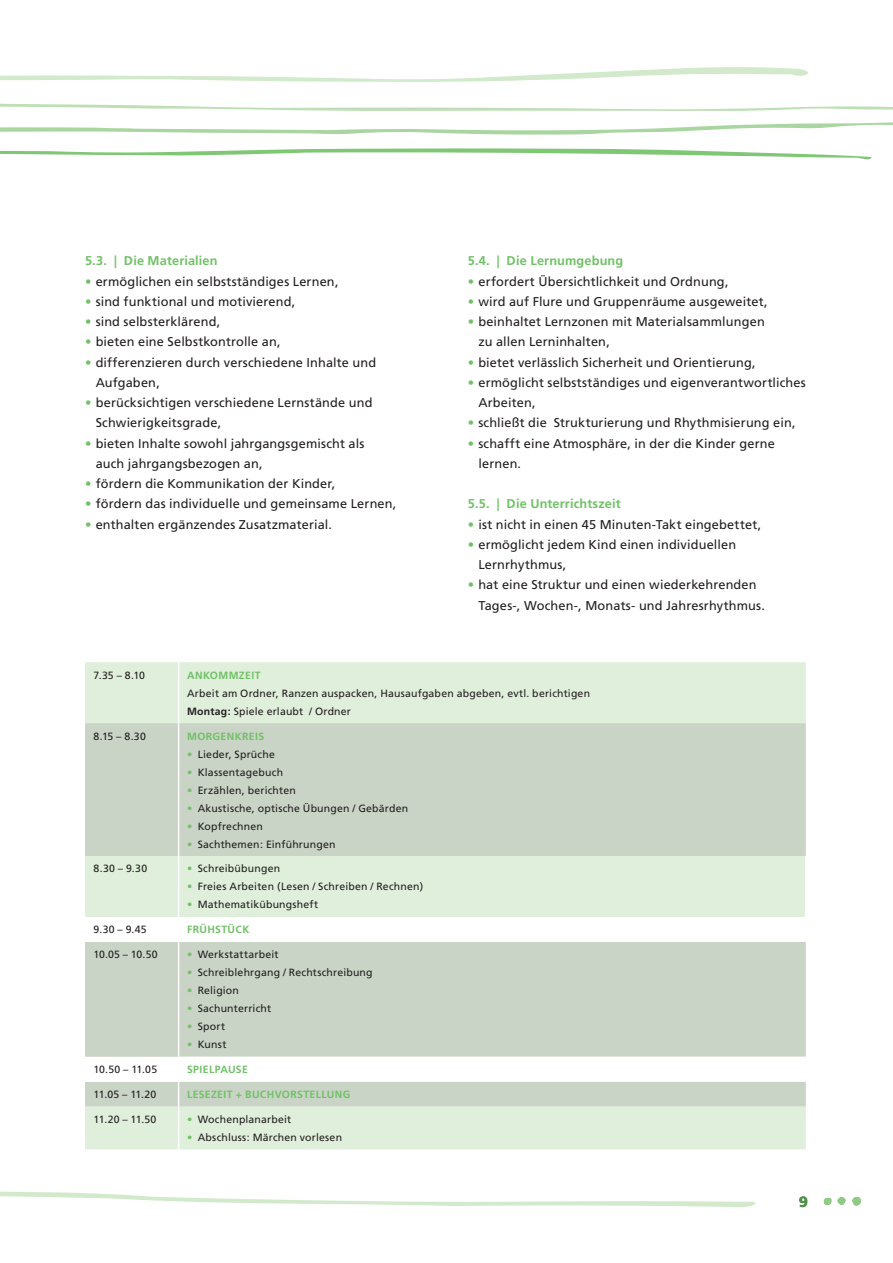
<style>
.page{position:relative;width:893px;height:1263px;background:#fff}
.page>*{position:absolute;margin:0;border:0;box-sizing:border-box;transform-origin:0 0}
.t1{font:12.75px/20.2px "Frutiger";letter-spacing:.01em;color:#231f20}
.t2{font:700 12.75px "Frutiger";letter-spacing:.01em;color:#71c167}
.t3{font:10.5px/18px "Frutiger";letter-spacing:.02em;color:#231f20}
.t4{font:700 10.5px "Frutiger";letter-spacing:.035em;color:#71c167}
.s1{color:#71c167}
.s2{font-weight:700}
</style>
<div class="page">
<svg style="left:0;top:67px;width:808px;height:15px"></svg>
<svg style="left:0;top:103px;width:893px;height:8px"></svg>
<svg style="left:0;top:122px;width:893px;height:37px"></svg>
<svg style="left:824px;top:1197px;width:37px;height:9px"></svg>
<svg style="left:0;top:1191px;width:755px;height:16px"></svg>
<div style="left:85px;top:662px;width:721px;height:487px;background:#e0efdb"></div>
<svg style="left:85px;top:723px;width:721px;height:383px;background:#cfdacb"></svg>
<svg style="left:85px;top:917px;width:721px;height:165px;fill:#c9d3c6"></svg>
<div style="left:85px;top:1057px;width:94px;height:25px;background:#fff"></div>
<hr style="left:805px;top:856px;width:1px;height:61px;background:#fff">
<hr style="left:178px;top:662px;width:1px;height:61px;background:#fff">
<hr style="left:178px;top:723px;width:1px;height:133px;background:#fff">
<hr style="left:178px;top:856px;width:1px;height:61px;background:#fff">
<svg style="left:178px;top:917px;width:1px;height:25px"></svg>
<hr style="left:178px;top:942px;width:1px;height:115px;background:#fff">
<svg style="left:178px;top:1082px;width:1px;height:24px"></svg>
<hr style="left:178px;top:1106px;width:1px;height:43px;background:#fff">
<p class="t2" style="left:85px;top:253px;width:134px">5.3. | DIE MATERIALIEN</p>
<p class="t1" style="left:85px;top:271px;width:255px"><span class="s1">•</span> ermöglichen ein selbstständiges Lernen,</p>
<p class="t1" style="left:85px;top:291px;width:212px"><span class="s1">•</span> sind funktional und motivierend,</p>
<p class="t1" style="left:85px;top:312px;width:137px"><span class="s1">•</span> sind selbsterklärend,</p>
<p class="t1" style="left:85px;top:332px;width:197px"><span class="s1">•</span> bieten eine Selbstkontrolle an,</p>
<p class="t1" style="left:96px;top:352px;width:282px;text-indent:-11px"><span class="s1">•</span> differenzieren durch verschiedene Inhalte und<br>Aufgaben,</p>
<p class="t1" style="left:96px;top:393px;width:278px;text-indent:-11px"><span class="s1">•</span> berücksichtigen verschiedene Lernstände und<br>Schwierigkeitsgrade,</p>
<p class="t1" style="left:96px;top:433px;width:270px;text-indent:-11px"><span class="s1">•</span> bieten Inhalte sowohl jahrgangsgemischt als auch jahrgangsbezogen an,</p>
<p class="t1" style="left:85px;top:474px;width:252px"><span class="s1">•</span> fördern die Kommunikation der Kinder,</p>
<p class="t1" style="left:85px;top:494px;width:313px"><span class="s1">•</span> fördern das individuelle und gemeinsame Lernen,</p>
<p class="t1" style="left:85px;top:514px;width:248px"><span class="s1">•</span> enthalten ergänzendes Zusatzmaterial.</p>
<p class="t2" style="left:468px;top:253px;width:157px">5.4. | DIE LERNUMGEBUNG</p>
<p class="t1" style="left:468px;top:271px;width:262px"><span class="s1">•</span> erfordert Übersichtlichkeit und Ordnung,</p>
<p class="t1" style="left:468px;top:291px;width:301px"><span class="s1">•</span> wird auf Flure und Gruppenräume ausgeweitet,</p>
<p class="t1" style="left:478px;top:312px;width:288px;text-indent:-11px"><span class="s1">•</span> beinhaltet Lernzonen mit Materialsammlungen zu allen Lerninhalten,</p>
<p class="t1" style="left:468px;top:352px;width:289px"><span class="s1">•</span> bietet verlässlich Sicherheit und Orientierung,</p>
<p class="t1" style="left:478px;top:372px;width:329px;text-indent:-11px"><span class="s1">•</span> ermöglicht selbstständiges und eigenverantwortliches<br>Arbeiten,</p>
<p class="t1" style="left:468px;top:413px;width:329px"><span class="s1">•</span> schließt die Strukturierung und Rhythmisierung ein,</p>
<p class="t1" style="left:478px;top:433px;width:298px;text-indent:-11px"><span class="s1">•</span> schafft eine Atmosphäre, in der die Kinder gerne lernen.</p>
<p class="t2" style="left:468px;top:496px;width:154px">5.5. | DIE UNTERRICHTSZEIT</p>
<p class="t1" style="left:468px;top:514px;width:295px"><span class="s1">•</span> ist nicht in einen 45 Minuten-Takt eingebettet,</p>
<p class="t1" style="left:478px;top:534px;width:259px;text-indent:-11px"><span class="s1">•</span> ermöglicht jedem Kind einen individuellen<br>Lernrhythmus,</p>
<p class="t1" style="left:478px;top:575px;width:288px;text-indent:-11px"><span class="s1">•</span> hat eine Struktur und einen wiederkehrenden<br>Tages-, Wochen-, Monats- und Jahresrhythmus.</p>
<p class="t3" style="left:94px;top:666px;width:53px">7.35 – 8.10</p>
<p class="t4" style="left:187px;top:669px;width:40px">ANKOMMZEIT</p>
<p class="t3" style="left:187px;top:684px;width:405px">Arbeit am Ordner, Ranzen auspacken, Hausaufgaben abgeben, evtl. berichtigen<br><span class="s2">MONTAG:</span> Spiele erlaubt / Ordner</p>
<p class="t3" style="left:94px;top:727px;width:54px">8.15 – 8.30</p>
<p class="t4" style="left:187px;top:730px;width:27px">MORGENKREIS</p>
<p class="t3" style="left:187px;top:745px;width:89px"><span class="s1">•</span> Lieder, Sprüche</p>
<p class="t3" style="left:187px;top:763px;width:97px"><span class="s1">•</span> Klassentagebuch</p>
<p class="t3" style="left:187px;top:781px;width:110px"><span class="s1">•</span> Erzählen, berichten</p>
<p class="t3" style="left:187px;top:799px;width:223px"><span class="s1">•</span> Akustische, optische Übungen / Gebärden</p>
<p class="t3" style="left:187px;top:817px;width:77px"><span class="s1">•</span> Kopfrechnen</p>
<p class="t3" style="left:187px;top:835px;width:150px"><span class="s1">•</span> Sachthemen: Einführungen</p>
<p class="t3" style="left:94px;top:860px;width:55px">8.30 – 9.30</p>
<p class="t3" style="left:187px;top:860px;width:95px"><span class="s1">•</span> Schreibübungen</p>
<p class="t3" style="left:187px;top:878px;width:238px"><span class="s1">•</span> Freies Arbeiten (Lesen / Schreiben / Rechnen)</p>
<p class="t3" style="left:187px;top:896px;width:133px"><span class="s1">•</span> Mathematikübungsheft</p>
<p class="t3" style="left:94px;top:921px;width:55px">9.30 – 9.45</p>
<p class="t4" style="left:187px;top:923px;width:14px">FRÜHSTÜ</p>
<p class="t4" style="left:236px;top:923px;width:14px">CK</p>
<p class="t3" style="left:94px;top:946px;width:66px">10.05 – 10.50</p>
<p class="t3" style="left:187px;top:946px;width:93px"><span class="s1">•</span> Werkstattarbeit</p>
<p class="t3" style="left:187px;top:964px;width:187px"><span class="s1">•</span> Schreiblehrgang / Rechtschreibung</p>
<p class="t3" style="left:187px;top:982px;width:53px"><span class="s1">•</span> Religion</p>
<p class="t3" style="left:187px;top:1000px;width:86px"><span class="s1">•</span> Sachunterricht</p>
<p class="t3" style="left:187px;top:1018px;width:40px"><span class="s1">•</span> Sport</p>
<p class="t3" style="left:187px;top:1036px;width:41px"><span class="s1">•</span> Kunst</p>
<p class="t3" style="left:94px;top:1060px;width:65px">10.50 – 11.05</p>
<p class="t4" style="left:187px;top:1063px;width:41px">SPIELPAUSE</p>
<p class="t3" style="left:94px;top:1085px;width:64px">11.05 – 11.20</p>
<p class="t4" style="left:187px;top:1088px;width:13px">LESEZEIT</p>
<p class="t4" style="left:236px;top:1088px;width:63px">+ BUCHVORSTELLUNG</p>
<p class="t3" style="left:94px;top:1110px;width:64px">11.20 – 11.50</p>
<p class="t3" style="left:187px;top:1110px;width:106px"><span class="s1">•</span> Wochenplanarbeit</p>
<p class="t3" style="left:187px;top:1128px;width:157px"><span class="s1">•</span> Abschluss: Märchen vorlesen</p>
</div>
